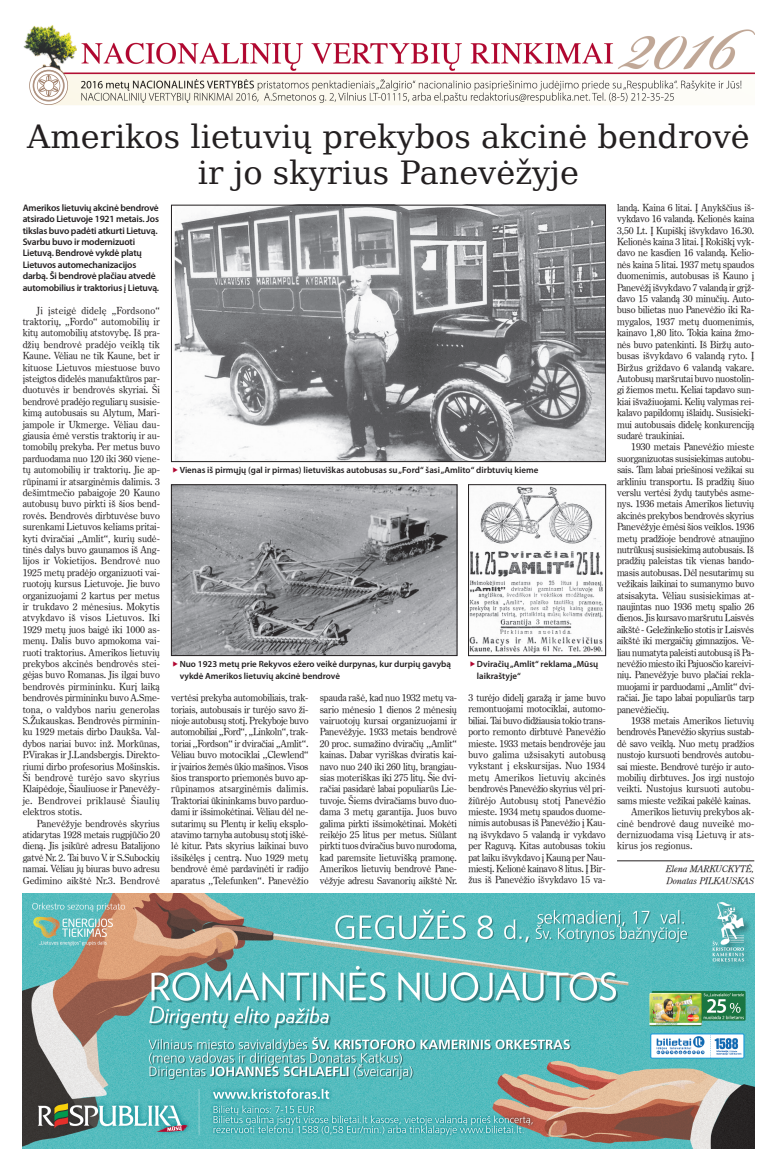
<style>
.page{position:relative;width:777px;height:1169px;background:#fff}
.page>*{position:absolute;margin:0;border:0;box-sizing:border-box;transform-origin:0 0}
.t1{font:32px/36px "Bitstream Vera Serif LT";color:#231f20;text-align:center}
.t2{font:9.7px/11.4px "Century Oldstyle TL";letter-spacing:-.02em;color:#231f20;text-align:justify}
.t3{font:9.7px "Century Oldstyle TL";color:#231f20}
.t4{font:9.7px "Century Oldstyle TL";letter-spacing:.005em;color:#231f20}
.t5{font:600 9.5px/11.4px "Myriad Pro";letter-spacing:-.02em;color:#231f20}
.t6{font:600 9px/11.4px "Myriad Pro";color:#231f20}
.t7{font:italic 9px/11.4px "Century Oldstyle TL";color:#231f20}
.s1{font-family:"Resding";font-weight:400;color:#b00630}
</style>
<div class="page">
<img style="left:23px;top:25px;width:731px;height:80px">
<hr style="left:617px;top:860px;width:137px;height:1px;background:#231f20">
<img style="left:470px;top:486px;width:133px;height:167px">
<div style="left:468px;top:484px;width:137px;height:171px;border:1px solid #231f20"></div>
<img style="left:23px;top:893px;width:731px;height:255px">
<img style="left:174px;top:207px;width:429px;height:253px">
<div style="left:171px;top:205px;width:434px;height:257px;border:1px solid #231f20"></div>
<img style="left:173px;top:486px;width:282px;height:167px">
<div style="left:171px;top:484px;width:286px;height:171px;border:1px solid #231f20"></div>
<h1 class="t1" style="left:27px;top:118px;width:724px">Amerikos lietuvių prekybos akcinė bendrovė ir jo skyrius Panevėžyje</h1>
<p class="t5" style="left:23px;top:202px;width:138px">Amerikos lietuvių akcinė bendrovė atsirado Lietuvoje 1921 metais. Jos tikslas buvo padėti atkurti Lietuvą.<br>Svarbu buvo ir modernizuoti Lietuvą. Bendrovė vykdė platų Lietuvos automechanizacijos darbą. Ši bendrovė plačiau atvedė automobilius ir traktorius į Lietuvą.</p>
<p class="t2" style="left:23px;top:304px;width:139px;text-indent:14px">Ji įsteigė didelę „Fordsono“ traktorių, „Fordo“ automobilių ir kitų automobilių atstovybę. Iš pra&shy;džių bendrovė pradėjo veiklą tik Kaune. Vėliau ne tik Kaune, bet ir kituose Lietuvos miestuose buvo įsteigtos didelės manufaktūros par&shy;duotuvės ir bendrovės skyriai. Ši bendrovė pradėjo reguliarų susisie&shy;kimą autobusais su Alytum, Mari&shy;jampole ir Ukmerge. Vėliau dau&shy;giausia ėmė verstis traktorių ir au&shy;tomobilų prekyba. Per metus buvo parduodama nuo 120 iki 360 viene&shy;tų automobilių ir traktorių. Jie ap&shy;rūpinami ir atsarginėmis dalimis. 3 dešimtmečio pabaigoje 20 Kauno autobusų buvo pirkti iš šios bend&shy;rovės. Bendrovės dirbtuvėse buvo surenkami Lietuvos keliams pritai&shy;kyti dviračiai „Amlit“, kurių sudė&shy;tinės dalys buvo gaunamos iš Ang&shy;lijos ir Vokietijos. Bendrovė nuo 1925 metų pradėjo organizuoti vai&shy;ruotojų kursus Lietuvoje. Jie buvo organizuojami 2 kartus per metus ir trukdavo 2 mėnesius. Mokytis atvykdavo iš visos Lietuvos. Iki 1929 metų juos baigė iki 1000 as&shy;menų. Dalis buvo apmokoma vai&shy;ruoti traktorius. Amerikos lietuvių prekybos akcinės bendrovės stei&shy;gėjas buvo Romanas. Jis ilgai buvo bendrovės pirmininku. Kurį laiką bendrovės pirmininku buvo A.Sme&shy;tona, o valdybos nariu generolas S.Žukauskas. Bendrovės pirminin&shy;ku 1929 metais dirbo Daukša. Val&shy;dybos nariai buvo: inž. Morkūnas, P.Virakas ir J.Landsbergis. Direkto&shy;riumi dirbo profesorius Mošinskis.<br>Ši bendrovė turėjo savo skyrius Klaipėdoje, Šiauliuose ir Panevėžy&shy;je. Bendrovei priklausė Šiaulių elektros stotis.</p>
<p class="t2" style="left:23px;top:817px;width:139px;text-indent:14px">Panevėžyje bendrovės skyrius atidarytas 1928 metais rugpjūčio 20 dieną. Jis įsikūrė adresu Batalijono gatvė Nr. 2. Tai buvo V. ir S.Subockių namai. Vėliau jų biuras buvo adresu Gedimino aikštė Nr.3. Bendrovė</p>
<p class="t6" style="left:171px;top:464px;width:368px"><span class="s1">-</span>Vienas iš pirmųjų (gal ir pirmas) lietuviškas autobusas su „Ford“ šasi „Amlito“ dirbtuvių kieme</p>
<p class="t6" style="left:180px;top:658px;width:273px;text-indent:-9px"><span class="s1">-</span>Nuo 1923 metų prie Rekyvos ežero veikė durpynas, kur durpių gavybą vykdė Amerikos lietuvių akcinė bendrovė</p>
<p class="t6" style="left:477px;top:658px;width:123px;text-indent:-9px"><span class="s1">-</span>Dviračių „Amlit“ reklama „Mūsų laikraštyje“</p>
<p class="t2" style="left:171px;top:692px;width:139px">vertėsi prekyba automobiliais, trak&shy;toriais, autobusais ir turėjo savo ži&shy;nioje autobusų stotį. Prekyboje buvo automobiliai ,,Ford“, ,,Linkoln“, trak&shy;toriai ,,Fordson“ ir dviračiai ,,Amlit“.<br>Vėliau buvo motociklai ,,Clewlend“ ir įvairios žemės ūkio mašinos. Visos šios transporto priemonės buvo ap&shy;rūpinamos atsarginėmis dalimis.<br>Traktoriai ūkininkams buvo parduo&shy;dami ir išsimokėtinai. Vėliau dėl ne&shy;sutarimų su Plentų ir kelių eksplo&shy;atavimo tarnyba autobusų stotį iškė&shy;lė kitur. Pats skyrius laikinai buvo išsikėlęs į centrą. Nuo 1929 metų bendrovė ėmė pardavinėti ir radijo aparatus ,,Telefunken“. Panevėžio</p>
<p class="t2" style="left:320px;top:691px;width:139px">spauda rašė, kad nuo 1932 metų va&shy;sario mėnesio 1 dienos 2 mėnesių vairuotojų kursai organizuojami ir Panevėžyje. 1933 metais bendrovė 20 proc. sumažino dviračių ,,Amlit“ kainas. Dabar vyriškas dviratis kai&shy;navo nuo 240 iki 260 litų, brangiau&shy;sias moteriškas iki 275 litų. Šie dvi&shy;račiai pasidarė labai populiarūs Lie&shy;tuvoje. Šiems dviračiams buvo duo&shy;dama 3 metų garantija. Juos buvo galima pirkti išsimokėtinai. Mokėti reikėjo 25 litus per metus. Siūlant pirkti tuos dviračius buvo nurodoma, kad paremsite lietuvišką pramonę.<br>Amerikos lietuvių bendrovė Pane&shy;vėžyje adresu Savanorių aikštė Nr.</p>
<p class="t2" style="left:468px;top:691px;width:139px">3 turėjo didelį garažą ir jame buvo remontuojami motociklai, automo&shy;biliai. Tai buvo didžiausia tokio trans&shy;porto remonto dirbtuvė Panevėžio mieste. 1933 metais bendrovėje jau buvo galima užsisakyti autobusą vykstant į ekskursijas. Nuo 1934 metų Amerikos lietuvių akcinės bendrovės Panevėžio skyrius vėl pri&shy;žiūrėjo Autobusų stotį Panevėžio mieste. 1934 metų spaudos duome&shy;nimis autobusas iš Panevėžio į Kau&shy;ną išvykdavo 5 valandą ir vykdavo per Raguvą. Kitas autobusas tokiu pat laiku išvykdavo į Kauną per Nau&shy;miestį. Kelionė kainavo 8 litus. Į Bir&shy;žus iš Panevėžio išvykdavo 15 va-</p>
<p class="t2" style="left:617px;top:201px;width:139px">landą. Kaina 6 litai. Į Anykščius iš&shy;vykdavo 16 valandą. Kelionės kaina 3,50 Lt. Į Kupiškį išvykdavo 16.30.<br>Kelionės kaina 3 litai. Į Rokiškį vyk&shy;davo ne kasdien 16 valandą. Kelio&shy;nės kaina 5 litai. 1937 metų spaudos duomenimis, autobusas iš Kauno į Panevėžį išvykdavo 7 valandą ir grįž&shy;davo 15 valandą 30 minučių. Auto&shy;buso bilietas nuo Panevėžio iki Ra&shy;mygalos, 1937 metų duomenimis, kainavo 1,80 lito. Tokia kaina žmo&shy;nės buvo patenkinti. Iš Biržų auto&shy;busas išvykdavo 6 valandą ryto. Į Biržus griždavo 6 valandą vakare.<br>Autobusų maršrutai buvo nuostolin&shy;gi žiemos metu. Keliai tapdavo sun&shy;kiai išvažiuojami. Kelių valymas rei&shy;kalavo papildomų išlaidų. Susisieki&shy;mui autobusais didelę konkurenciją sudarė traukiniai.</p>
<p class="t2" style="left:617px;top:441px;width:139px;text-indent:14px">1930 metais Panevėžio mieste suorganizuotas susisiekimas autobu&shy;sais. Tam labai priešinosi vežikai su arkliniu transportu. Iš pradžių šiuo verslu vertėsi žydų tautybės asme&shy;nys. 1936 metais Amerikos lietuvių akcinės prekybos bendrovės skyrius Panevėžyje ėmėsi šios veiklos. 1936 metų pradžioje bendrovė atnaujino nutrūkusį susisiekimą autobusais. Iš pradžių paleistas tik vienas bando&shy;masis autobusas. Dėl nesutarimų su vežikais laikinai to sumanymo buvo atsisakyta. Vėliau susisiekimas at&shy;naujintas nuo 1936 metų spalio 26 dienos. Jis kursavo maršrutu Laisvės aikštė - Geležinkelio stotis ir Laisvės aikštė iki mergaičių gimnazijos. Vė&shy;liau numatyta paleisti autobusą iš Pa&shy;nevėžio miesto iki Pajuosčio kareivi&shy;nių. Panevėžyje buvo plačiai rekla&shy;muojami ir parduodami ,,Amlit“ dvi&shy;račiai. Jie tapo labai populiarūs tarp panevėžiečių.</p>
<p class="t2" style="left:631px;top:714px;width:124px">1938 metais Amerikos lietuvių</p>
<p class="t2" style="left:617px;top:726px;width:139px">bendrovės Panevėžio skyrius sustab-</p>
<p class="t2" style="left:617px;top:737px;width:139px">dė savo veiklą. Nuo metų pradžios</p>
<p class="t2" style="left:617px;top:749px;width:139px">nustojo kursuoti bendrovės autobu-</p>
<p class="t2" style="left:617px;top:760px;width:139px">sai mieste. Bendrovė turėjo ir auto-</p>
<p class="t2" style="left:617px;top:771px;width:139px">mobilių dirbtuves. Jos irgi nustojo</p>
<p class="t2" style="left:617px;top:783px;width:139px">veikti. Nustojus kursuoti autobu-</p>
<p class="t2" style="left:617px;top:794px;width:135px">sams mieste vežikai pakėlė kainas.</p>
<p class="t2" style="left:631px;top:806px;width:125px">Amerikos lietuvių prekybos ak-</p>
<p class="t4" style="left:617px;top:817px;width:139px">cinė bendrovė daug nuveikė mo-</p>
<p class="t3" style="left:617px;top:828px;width:139px">dernizuodama visą Lietuvą ir ats-</p>
<p class="t3" style="left:617px;top:840px;width:77px">kirus jos regionus.</p>
<p class="t7" style="left:666px;top:863px;width:90px">ELENA MARKUCKYTĖ,<br>DONATAS PILKAUSKAS</p>
</div>
